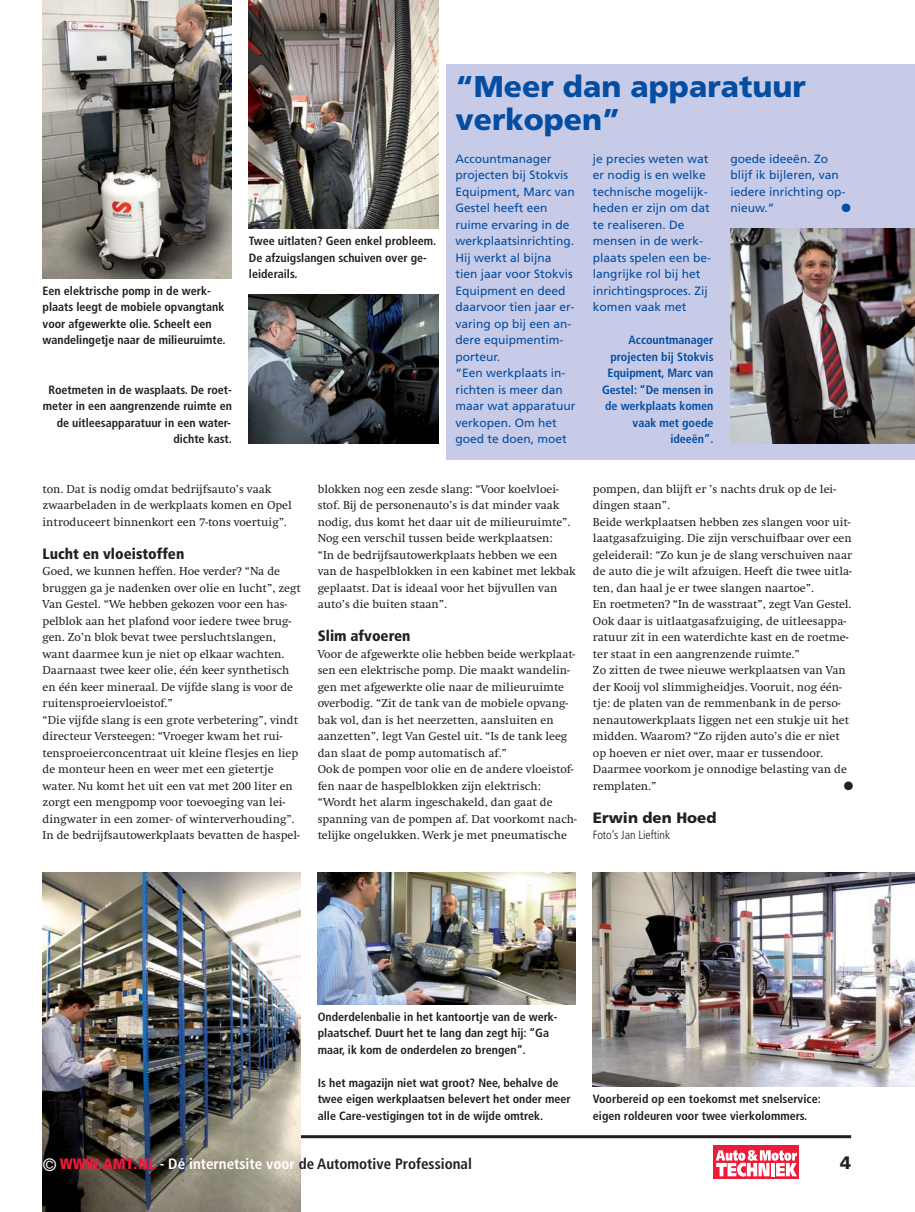
<style>
.page{position:relative;width:915px;height:1212px;background:#fff}
.page>*{position:absolute;margin:0;border:0;box-sizing:border-box;transform-origin:0 0}
.t1{font:900 30px/33px "Frutiger LT Std";color:#034da2}
.t2{font:900 18px "Frutiger LT Std";color:#231f20}
.t3{font:700 condensed 15px "Frutiger";color:#231f20}
.t4{font:900 condensed 15px "Frutiger LT Std";color:#231f20}
.t5{font:900 15px "Frutiger LT Std";color:#231f20}
.t6{font:12px/16.5px "Swift";color:#231f20}
.t7{font:700 condensed 12px/16.5px "Frutiger LT Std";color:#231f20}
.t8{font:12px/16.5px "Frutiger LT Std";color:#034da2}
.t9{font:700 condensed 12px/16.5px "Frutiger LT Std";color:#034da2;text-align:right}
.t10{font:300 condensed 12px "Frutiger LT Std";color:#231f20}
.t11{font:12px "Zapf Dingbats ITC";color:#231f20}
.t12{font:12px "Zapf Dingbats ITC";color:#034da2}
.s1{font-weight:400;font-size:18px;color:#fff}
.s2{font-weight:900;color:#ed1a3a}
.s3{color:#fff}
</style>
<div class="page">
<div style="left:446px;top:64px;width:468px;height:395px;background:#c7cbe7"></div>
<hr style="left:43px;top:1135px;width:807px;height:3px;background:#231f20">
<img style="left:730px;top:229px;width:184px;height:214px">
<img style="left:43px;top:0;width:189px;height:279px">
<img style="left:249px;top:0;width:189px;height:229px">
<img style="left:249px;top:295px;width:189px;height:148px">
<img style="left:592px;top:872px;width:322px;height:215px">
<img style="left:43px;top:872px;width:257px;height:340px">
<img style="left:317px;top:872px;width:258px;height:132px">
<div style="left:713px;top:1146px;width:86px;height:33px;background:#ed1a3a"></div>
<svg style="left:715px;top:1150px;width:81px;height:26px"></svg>
<p class="t7" style="left:43px;top:283px;width:184px">Een elektrische pomp in de werk&shy;plaats leegt de mobiele opvangtank voor afgewerkte olie. Scheelt een wandelingetje naar de milieuruimte.</p>
<p class="t7" style="left:43px;top:382px;width:190px;text-align:right">Roetmeten in de wasplaats. De roet&shy;meter in een aangrenzende ruimte en de uitleesapparatuur in een water&shy;dichte kast.</p>
<p class="t7" style="left:249px;top:234px;width:189px">Twee uitlaten? Geen enkel probleem.<br>De afzuigslangen schuiven over ge&shy;leiderails.</p>
<h1 class="t1" style="left:455px;top:70px;width:352px">“Meer dan apparatuur verkopen”</h1>
<p class="t8" style="left:455px;top:151px;width:122px">Accountmanager projecten bij Stokvis<br>Equipment, Marc van<br>Gestel heeft een ruime ervaring in de werkplaatsinrichting.<br>Hij werkt al bijna tien jaar voor Stokvis<br>Equipment en deed daarvoor tien jaar er&shy;varing op bij een an&shy;dere equipmentim&shy;porteur.<br>“Een werkplaats in&shy;richten is meer dan maar wat apparatuur verkopen. Om het goed te doen, moet</p>
<p class="t8" style="left:592px;top:151px;width:120px">je precies weten wat er nodig is en welke technische mogelijk&shy;heden er zijn om dat te realiseren. De mensen in de werk&shy;plaats spelen een be&shy;langrijke rol bij het inrichtingsproces. Zij komen vaak met</p>
<p class="t9" style="left:602px;top:333px;width:113px">Accountmanager projecten bij Stokvis<br>Equipment, Marc van<br>Gestel: “De mensen in de werkplaats komen vaak met goede ideeën”.</p>
<p class="t8" style="left:730px;top:151px;width:116px">goede ideeën. Zo blijf ik bijleren, van iedere inrichting op&shy;nieuw.”</p>
<p class="t12" style="left:841px;top:204px;width:11px">●</p>
<p class="t6" style="left:43px;top:482px;width:251px">ton. Dat is nodig omdat bedrijfsauto’s vaak zwaarbeladen in de werkplaats komen en Opel introduceert binnenkort een 7-tons voertuig”.</p>
<p class="t4" style="left:43px;top:548px;width:143px">Lucht en vloeistoffen</p>
<p class="t6" style="left:43px;top:564px;width:260px">Goed, we kunnen heffen. Hoe verder? “Na de bruggen ga je nadenken over olie en lucht”, zegt Van Gestel. “We hebben gekozen voor een has&shy;pelblok aan het plafond voor iedere twee brug&shy;gen. Zo’n blok bevat twee persluchtslangen, want daarmee kun je niet op elkaar wachten.<br>Daarnaast twee keer olie, één keer synthetisch en één keer mineraal. De vijfde slang is voor de ruitensproeiervloeistof.”<br>“Die vijfde slang is een grote verbetering”, vindt directeur Versteegen: “Vroeger kwam het rui&shy;tensproeierconcentraat uit kleine flesjes en liep de monteur heen en weer met een gietertje water. Nu komt het uit een vat met 200 liter en zorgt een mengpomp voor toevoeging van lei&shy;dingwater in een zomer- of winterverhouding”.<br>In de bedrijfsautowerkplaats bevatten de haspel-</p>
<p class="t6" style="left:317px;top:482px;width:259px">blokken nog een zesde slang: “Voor koelvloei&shy;stof. Bij de personenauto’s is dat minder vaak nodig, dus komt het daar uit de milieuruimte”.<br>Nog een verschil tussen beide werkplaatsen:<br>“In de bedrijfsautowerkplaats hebben we een van de haspelblokken in een kabinet met lekbak geplaatst. Dat is ideaal voor het bijvullen van auto’s die buiten staan”.</p>
<p class="t4" style="left:317px;top:630px;width:94px">Slim afvoeren</p>
<p class="t6" style="left:317px;top:647px;width:260px">Voor de afgewerkte olie hebben beide werkplaat&shy;sen een elektrische pomp. Die maakt wandelin&shy;gen met afgewerkte olie naar de milieuruimte overbodig. “Zit de tank van de mobiele opvang&shy;bak vol, dan is het neerzetten, aansluiten en aanzetten”, legt Van Gestel uit. “Is de tank leeg dan slaat de pomp automatisch af.”<br>Ook de pompen voor olie en de andere vloeistof&shy;fen naar de haspelblokken zijn elektrisch: “Wordt het alarm ingeschakeld, dan gaat de spanning van de pompen af. Dat voorkomt nach&shy;telijke ongelukken. Werk je met pneumatische</p>
<p class="t6" style="left:592px;top:482px;width:260px">pompen, dan blijft er ’s nachts druk op de lei&shy;dingen staan”.<br>Beide werkplaatsen hebben zes slangen voor uit&shy;laatgasafzuiging. Die zijn verschuifbaar over een geleiderail: “Zo kun je de slang verschuiven naar de auto die je wilt afzuigen. Heeft die twee uitla&shy;ten, dan haal je er twee slangen naartoe”.<br>En roetmeten? “In de wasstraat”, zegt Van Gestel.<br>Ook daar is uitlaatgasafzuiging, de uitleesappa&shy;ratuur zit in een waterdichte kast en de roetme&shy;ter staat in een aangrenzende ruimte.”<br>Zo zitten de twee nieuwe werkplaatsen van Van der Kooij vol slimmigheidjes. Vooruit, nog één&shy;tje: de platen van de remmenbank in de perso&shy;nenautowerkplaats liggen net een stukje uit het midden. Waarom? “Zo rijden auto’s die er niet op hoeven er niet over, maar er tussendoor.<br>Daarmee voorkom je onnodige belasting van de remplaten.”</p>
<p class="t11" style="left:843px;top:781px;width:11px">●</p>
<p class="t5" style="left:592px;top:809px;width:125px">Erwin den Hoed</p>
<p class="t10" style="left:592px;top:828px;width:79px">Foto’s Jan Lieftink</p>
<p class="t7" style="left:317px;top:1009px;width:241px">Onderdelenbalie in het kantoortje van de werk&shy;plaatschef. Duurt het te lang dan zegt hij: “Ga maar, ik kom de onderdelen zo brengen”.</p>
<p class="t7" style="left:317px;top:1075px;width:254px">Is het magazijn niet wat groot? Nee, behalve de twee eigen werkplaatsen belevert het onder meer alle Care-vestigingen tot in de wijde omtrek.</p>
<p class="t7" style="left:592px;top:1092px;width:229px">Voorbereid op een toekomst met snelservice: eigen roldeuren voor twee vierkolommers.</p>
<p class="t3" style="left:43px;top:1158px;width:430px"><span class="s1">©</span> <span class="s2">WWW.AMT.NL</span> <span class="s3">- Dé internetsite voor</span> de Automotive Professional</p>
<h2 class="t2" style="left:839px;top:1153px;width:13px">4</h2>
</div>
